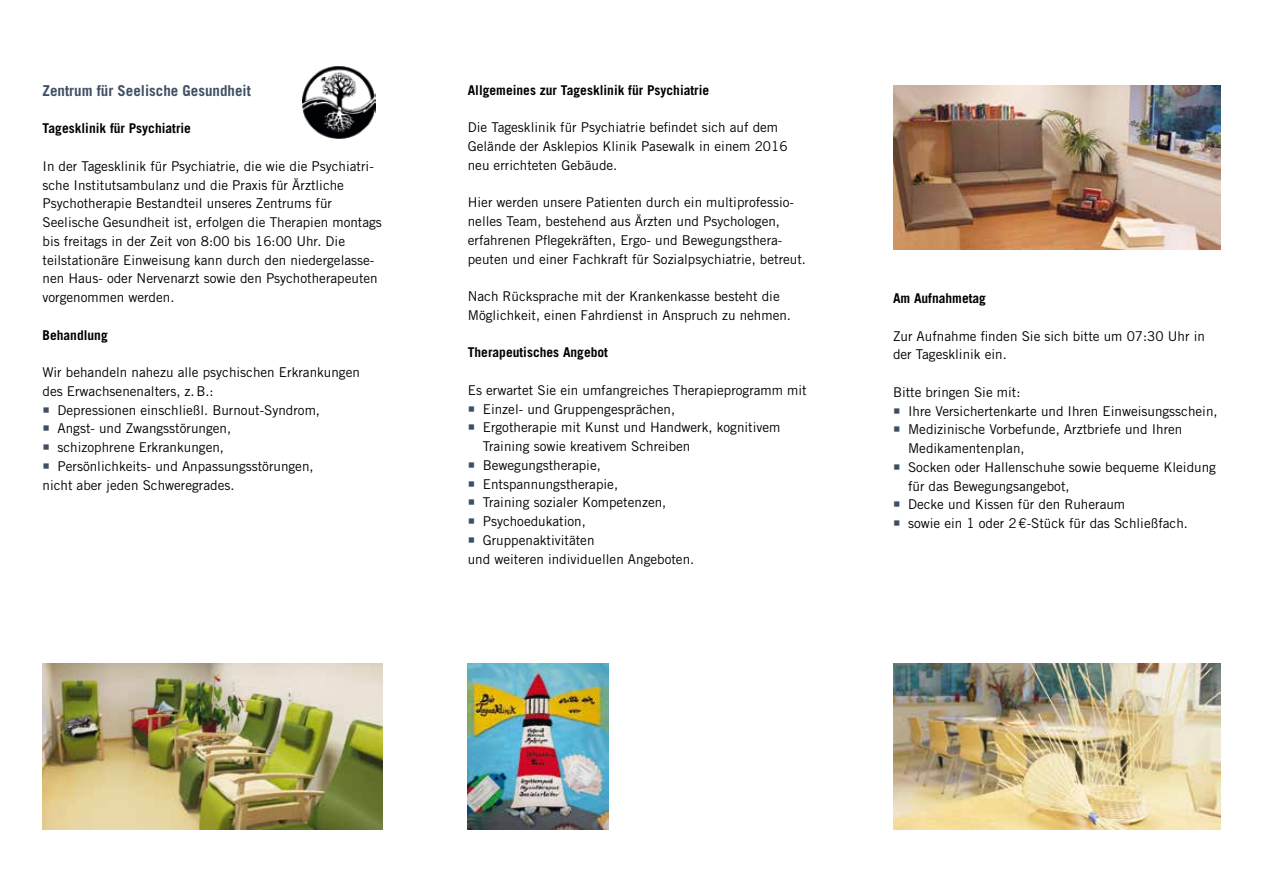
<style>
.page{position:relative;width:1263px;height:893px;background:#fff}
.page>*{position:absolute;margin:0;border:0;box-sizing:border-box;transform-origin:0 0}
.t1{font:700 15px "Trade Gothic LT Std";color:#3f4f63}
.t2{font:13.5px/18.8px "Trade Gothic LT Std";color:#000}
.t3{font:700 13.5px "Trade Gothic LT Std";color:#000}
.s1{color:#3f4f63}
</style>
<div class="page">
<img style="left:43px;top:663px;width:340px;height:166px">
<img style="left:468px;top:663px;width:140px;height:166px">
<img style="left:893px;top:85px;width:327px;height:165px">
<img style="left:893px;top:663px;width:327px;height:166px">
<img style="left:303px;top:66px;width:73px;height:73px">
<p class="t1" style="left:43px;top:81px;width:210px">Zentrum für Seelische Gesundheit</p>
<p class="t3" style="left:43px;top:120px;width:150px">Tagesklinik für Psychiatrie</p>
<p class="t2" style="left:43px;top:156px;width:341px">In der Tagesklinik für Psychiatrie, die wie die Psychiatri&shy;sche Institutsambulanz und die Praxis für Ärztliche Psychotherapie Bestandteil unseres Zentrums für Seelische Gesundheit ist, erfolgen die Therapien montags bis freitags in der Zeit von 8:00 bis 16:00 Uhr. Die teilstationäre Einweisung kann durch den niedergelasse&shy;nen Haus- oder Nervenarzt sowie den Psychotherapeuten vorgenommen werden.</p>
<p class="t3" style="left:43px;top:326px;width:67px">Behandlung</p>
<p class="t2" style="left:43px;top:363px;width:319px">Wir behandeln nahezu alle psychischen Erkrankungen des Erwachsenenalters, z.B.:</p>
<p class="t2" style="left:43px;top:400px;width:279px"><span class="s1">○</span> Depressionen einschließl. Burnout-Syndrom,</p>
<p class="t2" style="left:43px;top:419px;width:190px"><span class="s1">○</span> Angst- und Zwangsstörungen,</p>
<p class="t2" style="left:43px;top:438px;width:183px"><span class="s1">○</span> schizophrene Erkrankungen,</p>
<p class="t2" style="left:43px;top:457px;width:273px"><span class="s1">○</span> Persönlichkeits- und Anpassungsstörungen, nicht aber jeden Schweregrades.</p>
<p class="t3" style="left:468px;top:82px;width:243px">Allgemeines zur Tagesklinik für Psychiatrie</p>
<p class="t2" style="left:468px;top:118px;width:321px">Die Tagesklinik für Psychiatrie befindet sich auf dem<br>Gelände der Asklepios Klinik Pasewalk in einem 2016 neu errichteten Gebäude.</p>
<p class="t2" style="left:468px;top:193px;width:340px">Hier werden unsere Patienten durch ein multiprofessio&shy;nelles Team, bestehend aus Ärzten und Psychologen, erfahrenen Pflegekräften, Ergo- und Bewegungsthera&shy;peuten und einer Fachkraft für Sozialpsychiatrie, betreut.</p>
<p class="t2" style="left:468px;top:287px;width:325px">Nach Rücksprache mit der Krankenkasse besteht die<br>Möglichkeit, einen Fahrdienst in Anspruch zu nehmen.</p>
<p class="t3" style="left:468px;top:344px;width:142px">Therapeutisches Angebot</p>
<p class="t2" style="left:468px;top:380px;width:340px">Es erwartet Sie ein umfangreiches Therapieprogramm mit</p>
<p class="t2" style="left:468px;top:399px;width:209px"><span class="s1">○</span> Einzel- und Gruppengesprächen,</p>
<p class="t2" style="left:483px;top:418px;width:299px;text-indent:-15px"><span class="s1">○</span> Ergotherapie mit Kunst und Handwerk, kognitivem<br>Training sowie kreativem Schreiben</p>
<p class="t2" style="left:468px;top:455px;width:135px"><span class="s1">○</span> Bewegungstherapie,</p>
<p class="t2" style="left:468px;top:474px;width:152px"><span class="s1">○</span> Entspannungstherapie,</p>
<p class="t2" style="left:468px;top:493px;width:200px"><span class="s1">○</span> Training sozialer Kompetenzen,</p>
<p class="t2" style="left:468px;top:512px;width:120px"><span class="s1">○</span> Psychoedukation,</p>
<p class="t2" style="left:468px;top:530px;width:228px"><span class="s1">○</span> Gruppenaktivitäten<br>und weiteren individuellen Angeboten.</p>
<p class="t3" style="left:893px;top:290px;width:95px">Am Aufnahmetag</p>
<p class="t2" style="left:893px;top:326px;width:313px">Zur Aufnahme finden Sie sich bitte um 07:30 Uhr in der Tagesklinik ein.</p>
<p class="t2" style="left:893px;top:383px;width:129px">Bitte bringen Sie mit:</p>
<p class="t2" style="left:893px;top:401px;width:326px"><span class="s1">○</span> Ihre Versichertenkarte und Ihren Einweisungsschein,</p>
<p class="t2" style="left:908px;top:420px;width:276px;text-indent:-15px"><span class="s1">○</span> Medizinische Vorbefunde, Arztbriefe und Ihren<br>Medikamentenplan,</p>
<p class="t2" style="left:908px;top:458px;width:309px;text-indent:-15px"><span class="s1">○</span> Socken oder Hallenschuhe sowie bequeme Kleidung für das Bewegungsangebot,</p>
<p class="t2" style="left:893px;top:495px;width:234px"><span class="s1">○</span> Decke und Kissen für den Ruheraum</p>
<p class="t2" style="left:893px;top:514px;width:296px"><span class="s1">○</span> sowie ein 1 oder 2€-Stück für das Schließfach.</p>
</div>
